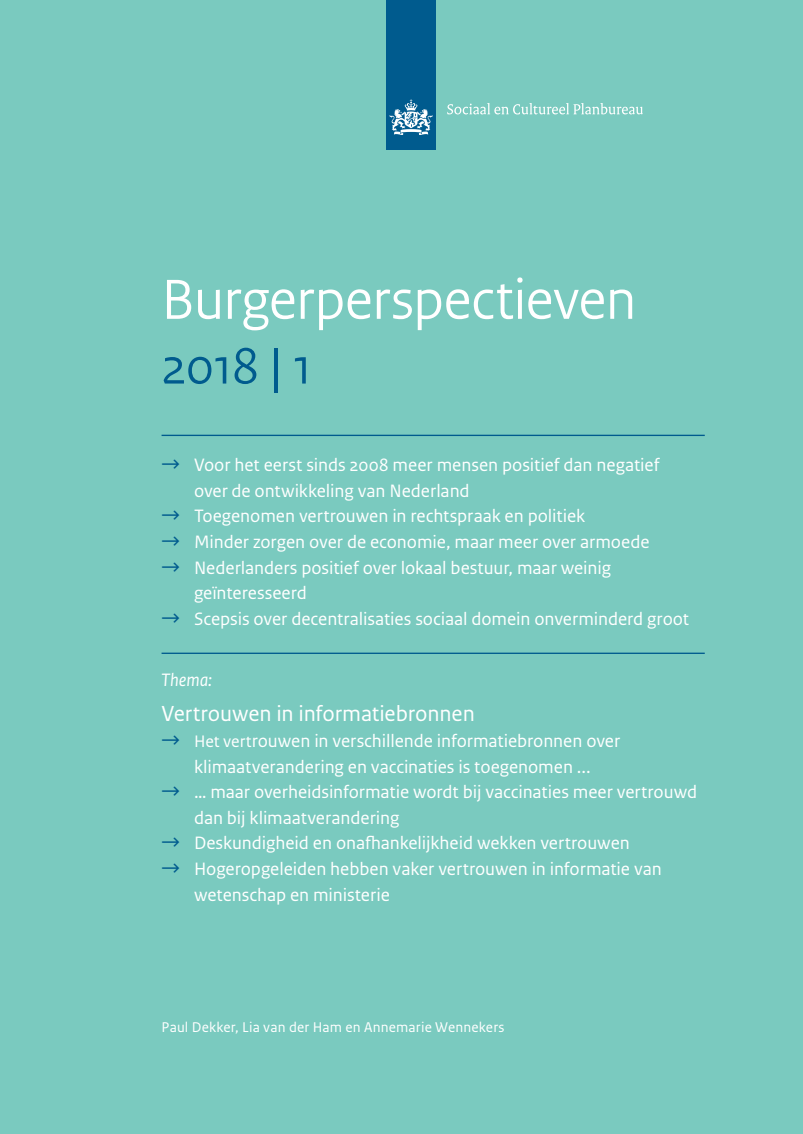
<style>
.page{position:relative;width:803px;height:1134px;background:#7acabf}
.page>*{position:absolute;margin:0;border:0;box-sizing:border-box;transform-origin:0 0}
.t1{font:59.2px "Rijksoverheid Sans Heading";color:#fff}
.t2{font:54px "Rijksoverheid Sans Heading";color:#005b8e}
.t3{font:22.8px "Rijksoverheid Sans Text";letter-spacing:-.005em;color:#fff}
.t4{font:18.8px/25.6px "Rijksoverheid Sans Text";letter-spacing:-.005em;color:#fff}
.t5{font:italic 18.8px "Rijksoverheid Sans Text";color:#fff}
.t6{font:14.8px "Rijksoverheid Sans Text";letter-spacing:.015em;color:#fff}
.s1{font-size:21.6px;color:#005b8e}
.s2{font-size:17.6px}
</style>
<div class="page">
<hr style="left:162px;top:435px;width:543px;height:1px;background:#005b8e">
<hr style="left:162px;top:653px;width:543px;height:1px;background:#005b8e">
<div style="left:386px;top:0;width:50px;height:149px;background:#005b8e"></div>
<svg style="left:389px;top:99px;width:43px;height:36px"></svg>
<svg style="left:447px;top:103px;width:196px;height:11px"></svg>
<p class="t1" style="left:162px;top:265px;width:476px">Burgerperspectieven</p>
<p class="t2" style="left:162px;top:335px;width:152px">2018 | 1</p>
<p class="t4" style="left:194px;top:453px;width:467px;text-indent:-32px"><span class="s1">→</span> Voor het eerst sinds 2008 meer mensen positief dan negatief over de ontwikkeling van Nederland</p>
<p class="t4" style="left:162px;top:504px;width:425px"><span class="s1">→</span> Toegenomen vertrouwen in rechtspraak en politiek</p>
<p class="t4" style="left:162px;top:529px;width:489px"><span class="s1">→</span> Minder zorgen over de economie, maar meer over armoede</p>
<p class="t4" style="left:194px;top:555px;width:419px;text-indent:-32px"><span class="s1">→</span> Nederlanders positief over lokaal bestuur, maar weinig geïnteresseerd</p>
<p class="t4" style="left:162px;top:606px;width:529px"><span class="s1">→</span> Scepsis over decentralisaties sociaal domein onverminderd groot</p>
<p class="t5" style="left:162px;top:669px;width:52px">Thema:</p>
<p class="t3" style="left:162px;top:701px;width:315px">Vertrouwen in informatiebronnen</p>
<p class="t4" style="left:162px;top:728px;width:460px;text-align:center"><span class="s1">→</span> <span class="s2">Het vert</span>rouwen in verschillende informatiebronnen over klimaatverandering en vaccinaties is toegenomen ...</p>
<p class="t4" style="left:194px;top:779px;width:504px;text-indent:-32px"><span class="s1">→</span> … maar overheidsinformatie wordt bij vaccinaties meer vertrouwd dan bij klimaatverandering</p>
<p class="t4" style="left:162px;top:831px;width:470px"><span class="s1">→</span> Deskundigheid en onafhankelijkheid wekken vertrouwen</p>
<p class="t4" style="left:194px;top:856px;width:469px;text-indent:-32px"><span class="s1">→</span> Hogeropgeleiden hebben vaker vertrouwen in informatie van wetenschap en ministerie</p>
<p class="t6" style="left:162px;top:1019px;width:344px">Paul Dekker, Lia van der Ham en Annemarie Wennekers</p>
</div>
